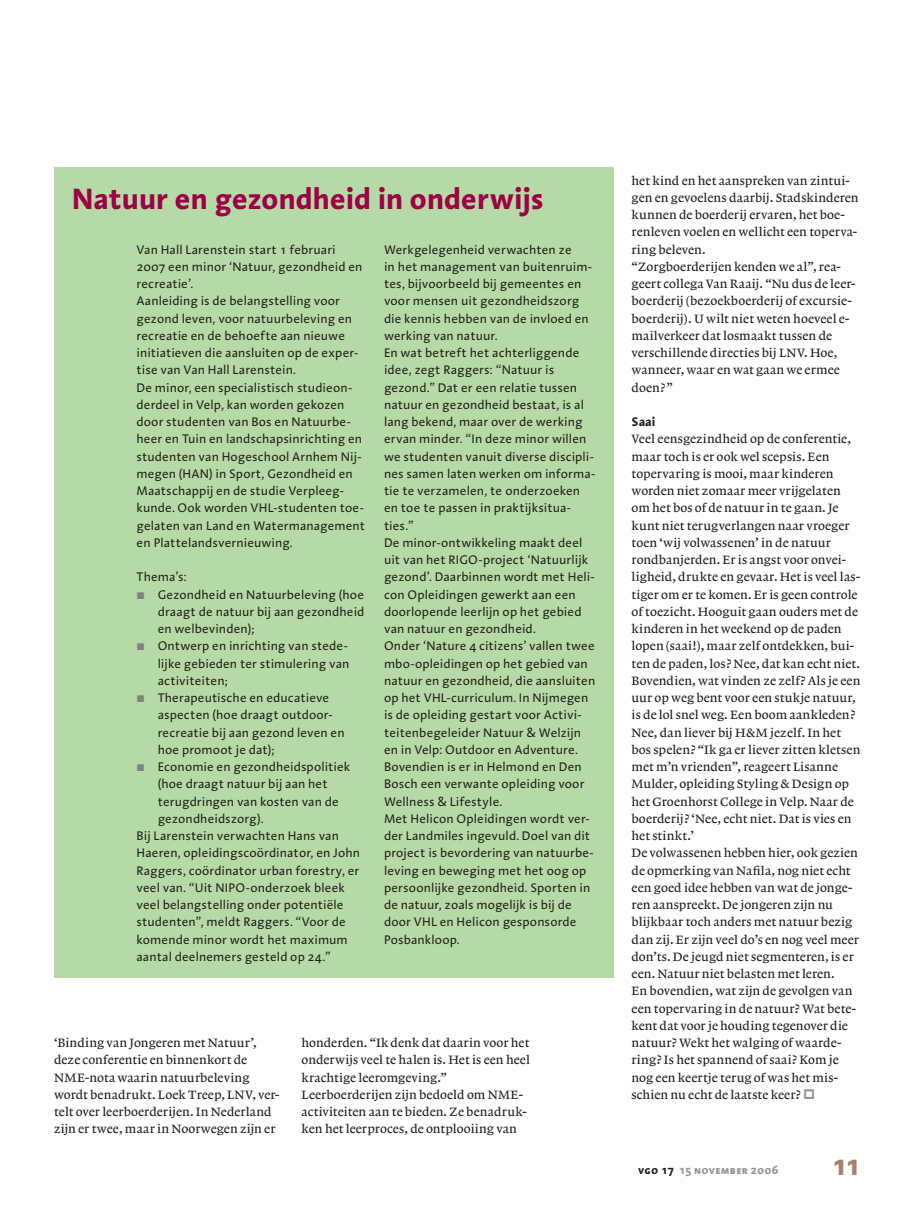
<style>
.page{position:relative;width:915px;height:1212px;background:#fff}
.page>*{position:absolute;margin:0;border:0;box-sizing:border-box;transform-origin:0 0}
.t1{font:700 30px "Linotype Aroma";letter-spacing:.005em;color:#9e0147}
.t2{font:700 30px "Linotype Aroma";color:#a8806e}
.t3{font:12.75px/17.2px "Linotype Aroma";letter-spacing:.005em;color:#231f20}
.t4{font:500 12.75px/17.2px "Lexicon No 1 Roman A";letter-spacing:.01em;color:#231f20}
.t5{font:700 12.75px "Linotype Aroma";color:#231f20}
.t6{font:700 12px "Linotype Aroma SC";letter-spacing:.02em;color:#939598}
.s1{font-family:"Lexicon Xtra V03";color:#808285}
.s2{color:#231f20}
</style>
<div class="page">
<div style="left:54px;top:167px;width:559px;height:811px;background:#b5daa5"></div>
<h1 class="t1" style="left:72px;top:179px;width:473px">Natuur en gezondheid in onderwijs</h1>
<p class="t3" style="left:136px;top:240px;width:230px">Van Hall Larenstein start 1 februari 2007 een minor ‘Natuur, gezondheid en recreatie’.<br>Aanleiding is de belangstelling voor gezond leven, voor natuurbeleving en recreatie en de behoefte aan nieuwe initiatieven die aansluiten op de exper&shy;tise van Van Hall Larenstein.<br>De minor, een specialistisch studieon&shy;derdeel in Velp, kan worden gekozen door studenten van Bos en Natuurbe&shy;heer en Tuin en landschapsinrichting en studenten van Hogeschool Arnhem Nij&shy;megen (HAN) in Sport, Gezondheid en Maatschappij en de studie Verpleeg&shy;kunde. Ook worden VHL-studenten toe&shy;gelaten van Land en Watermanagement en Plattelandsvernieuwing.</p>
<p class="t3" style="left:136px;top:568px;width:52px">Thema’s:</p>
<p class="t3" style="left:136px;top:585px;width:229px"><span class="s1">N</span> Gezondheid en Natuurbeleving (hoe</p>
<p class="t3" style="left:158px;top:603px;width:208px">draagt de natuur bij aan gezondheid</p>
<p class="t3" style="left:158px;top:620px;width:98px">en welbevinden);</p>
<p class="t3" style="left:136px;top:637px;width:213px"><span class="s1">N</span> Ontwerp en inrichting van stede-</p>
<p class="t3" style="left:158px;top:654px;width:193px">lijke gebieden ter stimulering van</p>
<p class="t3" style="left:158px;top:672px;width:71px">activiteiten;</p>
<p class="t3" style="left:136px;top:689px;width:194px"><span class="s1">N</span> Therapeutische en educatieve</p>
<p class="t3" style="left:158px;top:706px;width:176px">aspecten (hoe draagt outdoor-</p>
<p class="t3" style="left:158px;top:723px;width:188px">recreatie bij aan gezond leven en</p>
<p class="t3" style="left:158px;top:741px;width:118px">hoe promoot je dat);</p>
<p class="t3" style="left:136px;top:758px;width:215px"><span class="s1">N</span> Economie en gezondheidspolitiek</p>
<p class="t3" style="left:158px;top:775px;width:171px">(hoe draagt natuur bij aan het</p>
<p class="t3" style="left:158px;top:792px;width:182px">terugdringen van kosten van de</p>
<p class="t3" style="left:158px;top:810px;width:107px">gezondheidszorg).</p>
<p class="t3" style="left:136px;top:827px;width:204px">Bij Larenstein verwachten Hans van</p>
<p class="t3" style="left:136px;top:844px;width:225px">Haeren, opleidingscoördinator, en John</p>
<p class="t3" style="left:136px;top:861px;width:224px">Raggers, coördinator urban forestry, er</p>
<p class="t3" style="left:136px;top:879px;width:210px">veel van. “Uit NIPO-onderzoek bleek</p>
<p class="t3" style="left:136px;top:896px;width:208px">veel belangstelling onder potentiële</p>
<p class="t3" style="left:136px;top:913px;width:211px">studenten”, meldt Raggers. “Voor de</p>
<p class="t3" style="left:136px;top:930px;width:213px">komende minor wordt het maximum</p>
<p class="t3" style="left:136px;top:948px;width:196px">aantal deelnemers gesteld op 24.”</p>
<p class="t3" style="left:384px;top:240px;width:213px">Werkgelegenheid verwachten ze<br>in het management van buitenruim&shy;tes, bijvoorbeeld bij gemeentes en voor mensen uit gezondheidszorg die kennis hebben van de invloed en werking van natuur.<br>En wat betreft het achterliggende idee, zegt Raggers: “Natuur is gezond.” Dat er een relatie tussen natuur en gezondheid bestaat, is al lang bekend, maar over de werking ervan minder. “In deze minor willen we studenten vanuit diverse discipli&shy;nes samen laten werken om informa&shy;tie te verzamelen, te onderzoeken en toe te passen in praktijksitua&shy;ties.”<br>De minor-ontwikkeling maakt deel uit van het RIGO-project ‘Natuurlijk gezond’. Daarbinnen wordt met Heli&shy;con Opleidingen gewerkt aan een doorlopende leerlijn op het gebied van natuur en gezondheid.<br>Onder ‘Nature 4 citizens’ vallen twee mbo-opleidingen op het gebied van natuur en gezondheid, die aansluiten op het VHL-curriculum. In Nijmegen is de opleiding gestart voor Activi&shy;teitenbegeleider Natuur &amp; Welzijn en in Velp: Outdoor en Adventure.<br>Bovendien is er in Helmond en Den<br>Bosch een verwante opleiding voor<br>Wellness &amp; Lifestyle.<br>Met Helicon Opleidingen wordt ver&shy;der Landmiles ingevuld. Doel van dit project is bevordering van natuurbe&shy;leving en beweging met het oog op persoonlijke gezondheid. Sporten in de natuur, zoals mogelijk is bij de door VHL en Helicon gesponsorde<br>Posbankloop.</p>
<p class="t4" style="left:54px;top:1034px;width:227px">‘Binding van Jongeren met Natuur’, deze conferentie en binnenkort de NME-nota waarin natuurbeleving wordt benadrukt. Loek Treep, LNV, ver&shy;telt over leerboerderijen. In Nederland zijn er twee, maar in Noorwegen zijn er</p>
<p class="t4" style="left:301px;top:1034px;width:230px">honderden. “Ik denk dat daarin voor het onderwijs veel te halen is. Het is een heel krachtige leeromgeving.” Leerboerderijen zijn bedoeld om NME&shy;activiteiten aan te bieden. Ze benadruk&shy;ken het leerproces, de ontplooiing van</p>
<p class="t4" style="left:631px;top:172px;width:228px">het kind en het aanspreken van zintui&shy;gen en gevoelens daarbij. Stadskinderen kunnen de boerderij ervaren, het boe&shy;renleven voelen en wellicht een toperva&shy;ring beleven.<br>“Zorgboerderijen kenden we al”, rea&shy;geert collega Van Raaij. “Nu dus de leer&shy;boerderij (bezoekboerderij of excursie&shy;boerderij). U wilt niet weten hoeveel e&shy;mailverkeer dat losmaakt tussen de verschillende directies bij LNV. Hoe, wanneer, waar en wat gaan we ermee doen?”</p>
<p class="t5" style="left:631px;top:413px;width:25px">Saai</p>
<p class="t4" style="left:631px;top:430px;width:230px">Veel eensgezindheid op de conferentie, maar toch is er ook wel scepsis. Een topervaring is mooi, maar kinderen worden niet zomaar meer vrijgelaten om het bos of de natuur in te gaan. Je kunt niet terugverlangen naar vroeger toen ‘wij volwassenen’ in de natuur rondbanjerden. Er is angst voor onvei&shy;ligheid, drukte en gevaar. Het is veel las&shy;tiger om er te komen. Er is geen controle of toezicht. Hooguit gaan ouders met de kinderen in het weekend op de paden lopen (saai!), maar zelf ontdekken, bui&shy;ten de paden, los? Nee, dat kan echt niet.<br>Bovendien, wat vinden ze zelf? Als je een uur op weg bent voor een stukje natuur, is de lol snel weg. Een boom aankleden?<br>Nee, dan liever bij H&amp;M jezelf. In het bos spelen? “Ik ga er liever zitten kletsen met m’n vrienden”, reageert Lisanne Mulder, opleiding Styling &amp; Design op het Groenhorst College in Velp. Naar de boerderij? ‘Nee, echt niet. Dat is vies en het stinkt.’<br>De volwassenen hebben hier, ook gezien de opmerking van Nafila, nog niet echt een goed idee hebben van wat de jonge&shy;ren aanspreekt. De jongeren zijn nu blijkbaar toch anders met natuur bezig dan zij. Er zijn veel do’s en nog veel meer don’ts. De jeugd niet segmenteren, is er een. Natuur niet belasten met leren.<br>En bovendien, wat zijn de gevolgen van een topervaring in de natuur? Wat bete&shy;kent dat voor je houding tegenover die natuur? Wekt het walging of waarde&shy;ring? Is het spannend of saai? Kom je nog een keertje terug of was het mis&shy;schien nu echt de laatste keer?</p>
<p class="t6" style="left:637px;top:1162px;width:142px"><span class="s2">vgo 17</span> 15 november 2006</p>
<h1 class="t2" style="left:831px;top:1144px;width:31px">11</h1>
</div>
